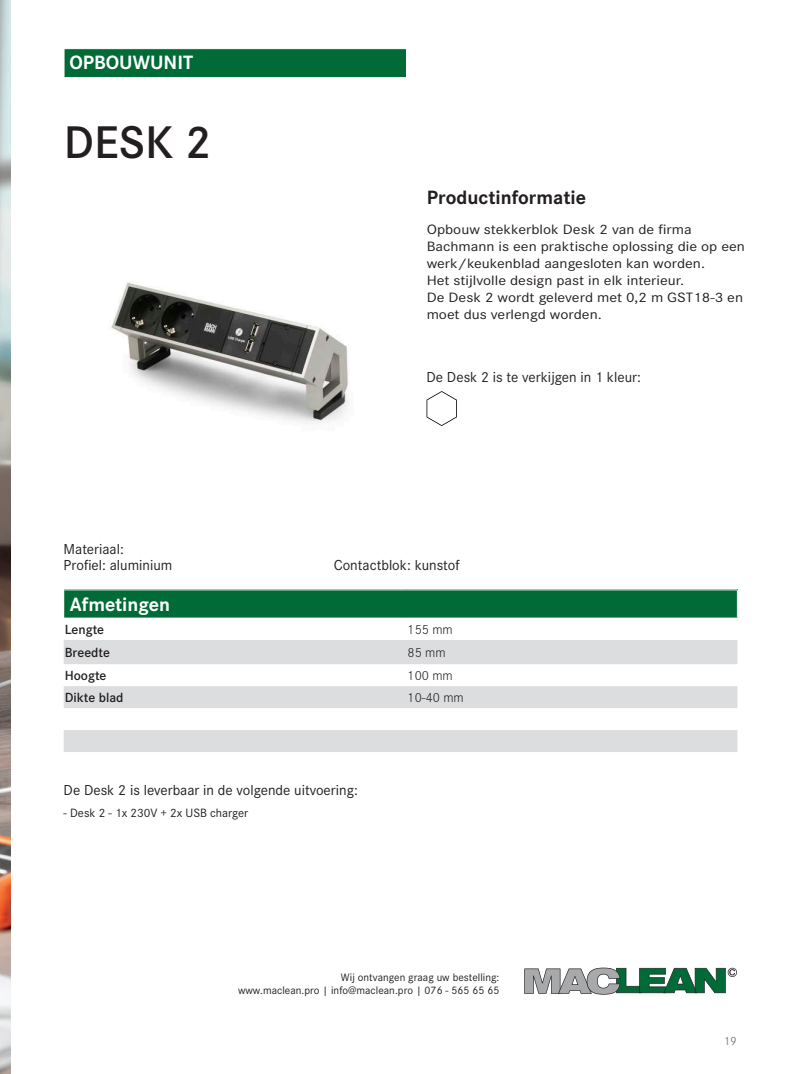
<style>
.page{position:relative;width:801px;height:1074px;background:#fff}
.page>*{position:absolute;margin:0;border:0;box-sizing:border-box;transform-origin:0 0}
.t1{font:600 47.5px "Corporate S";color:#231f20}
.t2{font:700 20px "Corporate S";color:#fff}
.t3{font:700 20px "Corporate S";color:#231f20}
.t4{font:15px/16.2px "Corporate S";color:#231f20}
.t5{font:14px/16.9px "Corporate S";color:#231f20;scale:1.14 1}
.t6{font:600 13.75px "Corporate S";color:#231f20}
.t7{font:300 13.75px "Corporate S";color:#231f20}
.t8{font:12.5px "Corporate S";color:#231f20}
.t9{font:12.5px "Corporate S";color:#808285}
.t10{font:11.25px/13.5px "Corporate S";letter-spacing:.005em;color:#231f20;text-align:right}
</style>
<div class="page">
<img style="left:109px;top:282px;width:240px;height:140px">
<div style="left:64px;top:590px;width:673px;height:28px;background:#006b36"></div>
<svg style="left:64px;top:640px;width:673px;height:112px;fill:#dcdddf"></svg>
<svg style="left:64px;top:590px;width:1px;height:28px"></svg>
<svg style="left:737px;top:590px;width:1px;height:28px"></svg>
<svg style="left:426px;top:391px;width:31px;height:35px"></svg>
<div style="left:64px;top:49px;width:343px;height:29px;background:#006b36;border:1px solid #fff"></div>
<svg style="left:524px;top:967px;width:213px;height:27px"></svg>
<img style="left:0;top:0;width:11px;height:1074px">
<h2 class="t2" style="left:69px;top:49px;width:125px">OPBOUWUNIT</h2>
<h1 class="t1" style="left:64px;top:110px;width:149px">DESK 2</h1>
<p class="t4" style="left:64px;top:540px;width:110px">Materiaal:<br>Profiel: aluminium</p>
<h2 class="t3" style="left:427px;top:184px;width:161px">Productinformatie</h2>
<p class="t5" style="left:427px;top:221px;width:281px">Opbouw stekkerblok Desk 2 van de firma Bachmann is een praktische oplossing die op een werk/keukenblad aangesloten kan worden.<br>Het stijlvolle design past in elk interieur.<br>De Desk 2 wordt geleverd met 0,2 m GST18-3 en moet dus verlengd worden.</p>
<p class="t4" style="left:426px;top:368px;width:216px">De Desk 2 is te verkijgen in 1 kleur:</p>
<p class="t4" style="left:334px;top:556px;width:127px">Contactblok: kunstof</p>
<h2 class="t2" style="left:70px;top:590px;width:102px">Afmetingen</h2>
<p class="t6" style="left:65px;top:620px;width:41px">Lengte</p>
<p class="t7" style="left:407px;top:620px;width:47px">155 mm</p>
<p class="t6" style="left:65px;top:643px;width:47px">Breedte</p>
<p class="t7" style="left:407px;top:643px;width:40px">85 mm</p>
<p class="t6" style="left:65px;top:666px;width:43px">Hoogte</p>
<p class="t7" style="left:407px;top:666px;width:47px">100 mm</p>
<p class="t6" style="left:65px;top:688px;width:60px">Dikte blad</p>
<p class="t7" style="left:407px;top:688px;width:58px">10-40 mm</p>
<p class="t4" style="left:64px;top:781px;width:296px">De Desk 2 is leverbaar in de volgende uitvoering:</p>
<p class="t8" style="left:64px;top:805px;width:186px">- Desk 2 - 1x 230V + 2x USB charger</p>
<p class="t10" style="left:238px;top:970px;width:263px">Wij ontvangen graag uw bestelling:<br>www.maclean.pro | info@maclean.pro | 076 - 565 65 65</p>
<p class="t9" style="left:723px;top:1032px;width:15px">19</p>
</div>
